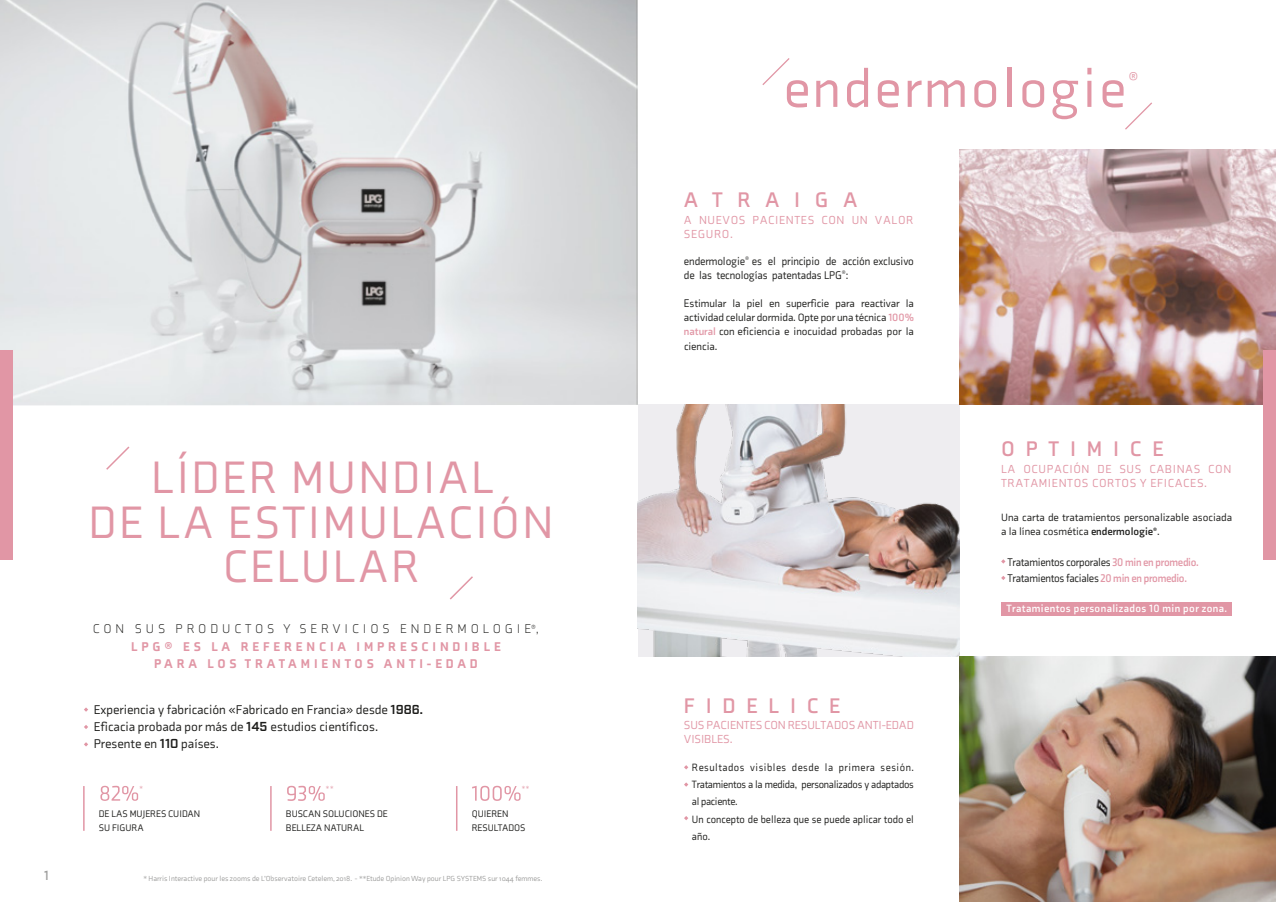
<style>
.page{position:relative;width:1276px;height:902px;background:#fff}
.page>*{position:absolute;margin:0;border:0;box-sizing:border-box;transform-origin:0 0}
.t1{font:55.05px "Axia";letter-spacing:.045em;color:#e196a5}
.t2{font:46.5px/44.2px "Axia";letter-spacing:.05em;color:#e196a5;text-align:center}
.t3{font:700 21.6px "Axia";letter-spacing:.5em;color:#e196a5}
.t4{font:700 21.6px "Axia";letter-spacing:.68em;color:#e196a5}
.t5{font:15.9px "Axia";color:#e196a5}
.t6{font:700 13.65px "Axia";color:#9d9d9c;scale:.95 1}
.t7{font:13.05px/17.2px "Axia";color:#1d1d1b}
.t8{font:900 13.05px/17.2px "Axia";letter-spacing:.3em;color:#e196a5;text-align:center}
.t9{font:11.85px/14.1px "Axia";letter-spacing:.05em;color:#e196a5}
.t10{font:11.85px/14.1px "Axia";letter-spacing:-.01em;color:#e196a5}
.t11{font:11.4px/14.1px "Axia";letter-spacing:-.01em;color:#1d1d1b;scale:.95 1}
.t12{font:10.8px/14.1px "Axia";color:#1d1d1b;text-align:justify}
.t13{font:10.8px/17.2px "Axia";color:#1d1d1b;scale:.95 1}
.t14{font:700 10.8px "Axia";letter-spacing:.035em;color:#fff}
.t15{font:9.75px/14.1px "Axia";color:#1d1d1b}
.t16{font:7.5px "Axia";color:#9d9d9c}
.t17{font:7.5px "Axia";color:#e196a5;scale:.95 1}
.s1{font-weight:300;color:#1d1d1b}
.s2{font-family:"Industry";font-weight:600}
.s3{font-size:11.4px}
.s4{font-weight:700;color:#e196a5}
.s5{font-weight:700}
</style>
<div class="page">
<img style="left:0;top:0;width:638px;height:405px">
<img style="left:638px;top:404px;width:322px;height:253px">
<img style="left:960px;top:657px;width:316px;height:244px">
<div style="left:1001px;top:602px;width:230px;height:14px;background:#e196a5"></div>
<svg style="left:762px;top:58px;width:28px;height:27px"></svg>
<svg style="left:1125px;top:102px;width:27px;height:28px"></svg>
<svg style="left:100px;top:785px;width:38px;height:15px"></svg>
<hr style="left:83px;top:786px;width:2px;height:44px;background:#e196a5">
<svg style="left:287px;top:785px;width:38px;height:15px"></svg>
<hr style="left:270px;top:786px;width:2px;height:44px;background:#e196a5">
<svg style="left:472px;top:785px;width:48px;height:15px"></svg>
<hr style="left:456px;top:786px;width:1px;height:44px;background:#e196a5">
<svg style="left:106px;top:446px;width:24px;height:24px"></svg>
<svg style="left:450px;top:576px;width:23px;height:24px"></svg>
<svg style="left:684px;top:765px;width:4px;height:4px"></svg>
<svg style="left:684px;top:782px;width:4px;height:4px"></svg>
<svg style="left:684px;top:816px;width:4px;height:4px"></svg>
<svg style="left:1001px;top:576px;width:4px;height:4px"></svg>
<svg style="left:84px;top:707px;width:4px;height:4px"></svg>
<svg style="left:84px;top:725px;width:4px;height:4px"></svg>
<svg style="left:84px;top:742px;width:4px;height:4px"></svg>
<img style="left:960px;top:150px;width:316px;height:254px">
<div style="left:1263px;top:349px;width:13px;height:210px;background:#e196a5"></div>
<div style="left:0;top:349px;width:13px;height:210px;background:#e196a5"></div>
<p class="t6" style="left:45px;top:867px;width:6px">1</p>
<h2 class="t2" style="left:89px;top:455px;width:466px">LÍDER MUNDIAL<br>DE LA ESTIMULACIÓN<br>CELULAR</h2>
<p class="t8" style="left:93px;top:620px;width:447px"><span class="s1">CON SUS PRODUCTOS Y SERVICIOS ENDERMOLOGIE</span><sup>®</sup><span class="s1">,<br></span>LPG® ES LA REFERENCIA IMPRESCINDIBLE<br>PARA LOS TRATAMIENTOS ANTI-EDAD</p>
<p class="t7" style="left:94px;top:700px;width:331px">Experiencia y fabricación «Fabricado en Francia» desde <span class="s2">1986.<br></span>Eficacia probada por más de <span class="s2">145</span> estudios científicos.<br>Presente en <span class="s2">110</span> países.</p>
<p class="t17" style="left:139px;top:783px;width:5px">*</p>
<p class="t15" style="left:99px;top:806px;width:103px">DE LAS MUJERES CUIDAN<br>SU FIGURA</p>
<p class="t17" style="left:326px;top:783px;width:10px">**</p>
<p class="t15" style="left:286px;top:806px;width:104px">BUSCAN SOLUCIONES DE<br>BELLEZA NATURAL</p>
<p class="t17" style="left:522px;top:783px;width:10px">**</p>
<p class="t15" style="left:472px;top:806px;width:55px">QUIEREN<br>RESULTADOS</p>
<p class="t16" style="left:143px;top:873px;width:400px">* Harris Interactive pour les zooms de L’Observatoire Cetelem, 2018. - **Etude Opinion Way pour LPG SYSTEMS sur 1044 femmes.</p>
<h1 class="t1" style="left:783px;top:55px;width:344px">endermologie</h1>
<h3 class="t5" style="left:1128px;top:68px;width:11px">®</h3>
<h3 class="t4" style="left:684px;top:186px;width:175px">ATRAIGA</h3>
<p class="t9" style="left:684px;top:213px;width:231px">A NUEVOS PACIENTES CON UN VALOR<br>SEGURO.</p>
<p class="t11" style="left:684px;top:254px;width:243px">endermologie<sup>®</sup> es el principio de acción exclusivo de las tecnologías patentadas LPG<sup>®</sup>:</p>
<p class="t12" style="left:684px;top:296px;width:231px"><span class="s3">E</span>stimular la piel en superficie para reactivar la actividad celular dormida. Opte por una técnica <span class="s4">100% natural</span> con eficiencia e inocuidad probadas por la ciencia.</p>
<h3 class="t3" style="left:684px;top:692px;width:158px">FIDELICE</h3>
<p class="t10" style="left:684px;top:717px;width:231px">SUS PACIENTES CON RESULTADOS ANTI-EDAD<br>VISIBLES.</p>
<p class="t13" style="left:692px;top:758px;width:235px">Resultados visibles desde la primera sesión.<br>Tratamientos a la medida, personalizados y adaptados al paciente.<br>Un concepto de belleza que se puede aplicar todo el año.</p>
<h3 class="t3" style="left:1001px;top:436px;width:164px">OPTIMICE</h3>
<p class="t9" style="left:1001px;top:461px;width:232px">LA OCUPACIÓN DE SUS CABINAS CON<br>TRATAMIENTOS CORTOS Y EFICACES.</p>
<p class="t12" style="left:1001px;top:510px;width:232px">Una carta de tratamientos personalizable asociada a la línea cosmética <span class="s5">endermologie</span><sup>®</sup>.</p>
<p class="t11" style="left:1007px;top:553px;width:203px;line-height:16.2px">Tratamientos corporales <span class="s4">30 min en promedio.<br></span>Tratamientos faciales <span class="s4">20 min en promedio.</span></p>
<p class="t14" style="left:1006px;top:602px;width:222px">Tratamientos personalizados 10 min por zona.</p>
</div>
